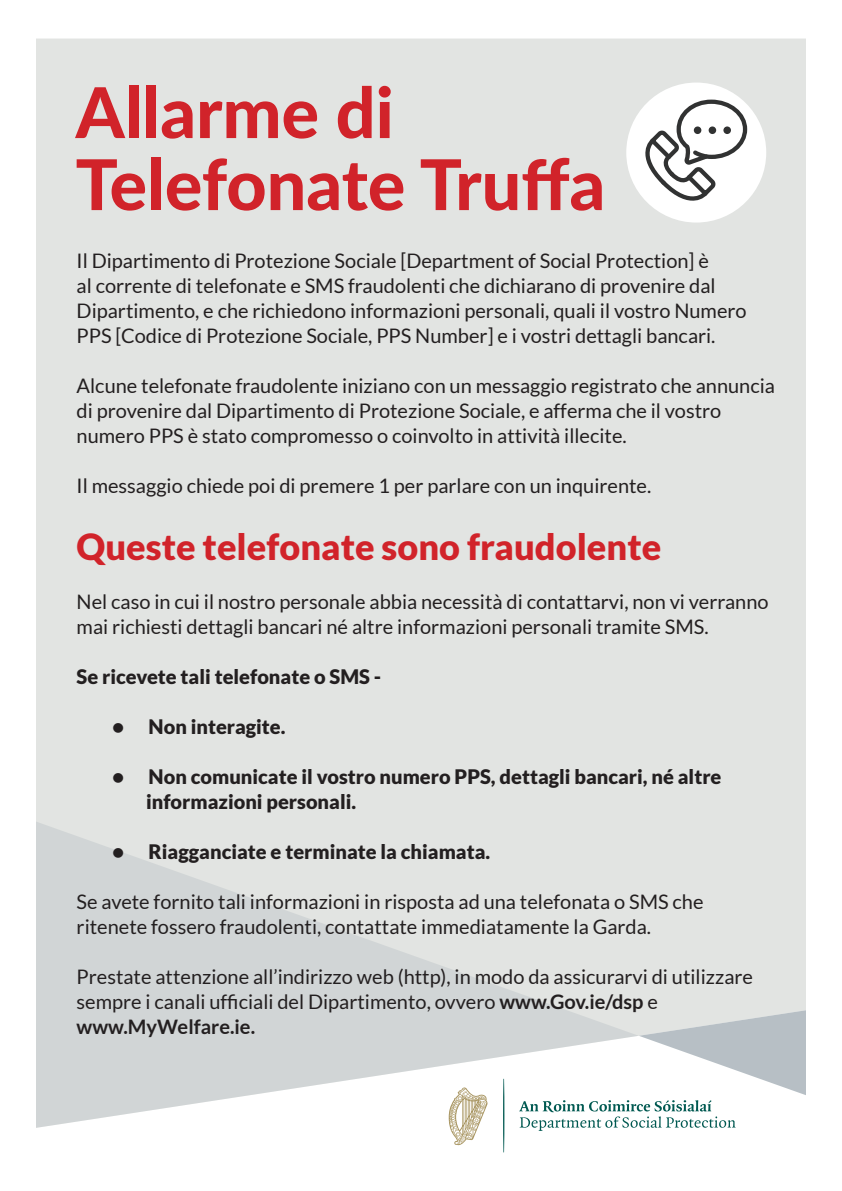
<style>
.page{position:relative;width:842px;height:1191px;background:#fff}
.page>*{position:absolute;margin:0;border:0;box-sizing:border-box;transform-origin:0 0}
.t1{font:800 70px "Lato";color:#d1232a}
.t2{font:900 36px "Lato";color:#d1232a}
.t3{font:20px/25px "Lato";color:#231f20}
.t4{font:900 20px "Lato";color:#231f20}
.t5{font:700 20px "Lato";color:#231f20}
.s1{font-weight:700}
</style>
<div class="page">
<div style="left:36px;top:39px;width:770px;height:971px;background:#e2e4e2"></div>
<svg style="left:36px;top:821px;width:603px;height:306px;fill:#d1d5d6"></svg>
<svg style="left:503px;top:1078px;width:1px;height:74px"></svg>
<svg style="left:448px;top:1087px;width:40px;height:58px"></svg>
<svg style="left:519px;top:1010px;width:287px;height:120px"></svg>
<div style="left:626px;top:83px;width:140px;height:139px;background:#fff;border-radius:50%"></div>
<svg style="left:636px;top:97px;width:113px;height:113px"></svg>
<div style="left:694px;top:126px;width:7px;height:8px;background:#313232;border-radius:50%"></div>
<div style="left:709px;top:126px;width:7px;height:8px;background:#313232;border-radius:50%"></div>
<div style="left:723px;top:126px;width:8px;height:8px;background:#313232;border-radius:50%"></div>
<p class="t1" style="left:76px;top:61px;width:320px">Allarme di</p>
<p class="t1" style="left:76px;top:133px;width:531px">Telefonate Truffa</p>
<p class="t3" style="left:77px;top:248px;width:671px">Il Dipartimento di Protezione Sociale [Department of Social Protection] è<br>al corrente di telefonate e SMS fraudolenti che dichiarano di provenire dal Dipartimento, e che richiedono informazioni personali, quali il vostro Numero PPS [Codice di Protezione Sociale, PPS Number] e i vostri dettagli bancari.</p>
<p class="t3" style="left:77px;top:373px;width:700px">Alcune telefonate fraudolente iniziano con un messaggio registrato che annuncia di provenire dal Dipartimento di Protezione Sociale, e afferma che il vostro numero PPS è stato compromesso o coinvolto in attività illecite.</p>
<p class="t3" style="left:77px;top:473px;width:576px">Il messaggio chiede poi di premere 1 per parlare con un inquirente.</p>
<p class="t2" style="left:77px;top:526px;width:586px">Queste telefonate sono fraudolente</p>
<p class="t3" style="left:77px;top:589px;width:693px">Nel caso in cui il nostro personale abbia necessità di contattarvi, non vi verranno mai richiesti dettagli bancari né altre informazioni personali tramite SMS.</p>
<p class="t4" style="left:77px;top:665px;width:306px">Se ricevete tali telefonate o SMS -</p>
<p class="t4" style="left:113px;top:715px;width:174px">• Non interagite.</p>
<p class="t4" style="left:113px;top:765px;width:610px">• Non comunicate il vostro numero PPS, dettagli bancari, né altre</p>
<p class="t4" style="left:146px;top:790px;width:211px">informazioni personali.</p>
<p class="t4" style="left:113px;top:840px;width:379px">• Riagganciate e terminate la chiamata.</p>
<p class="t3" style="left:77px;top:889px;width:628px">Se avete fornito tali informazioni in risposta ad una telefonata o SMS che ritenete fossero fraudolenti, contattate immediatamente la Garda.</p>
<p class="t3" style="left:77px;top:964px;width:678px">Prestate attenzione all’indirizzo web (http), in modo da assicurarvi di utilizzare sempre i canali ufficiali del Dipartimento, ovvero <span class="s1">www.Gov.ie/dsp</span> e</p>
<p class="t5" style="left:77px;top:1015px;width:180px">www.MyWelfare.ie.</p>
</div>
